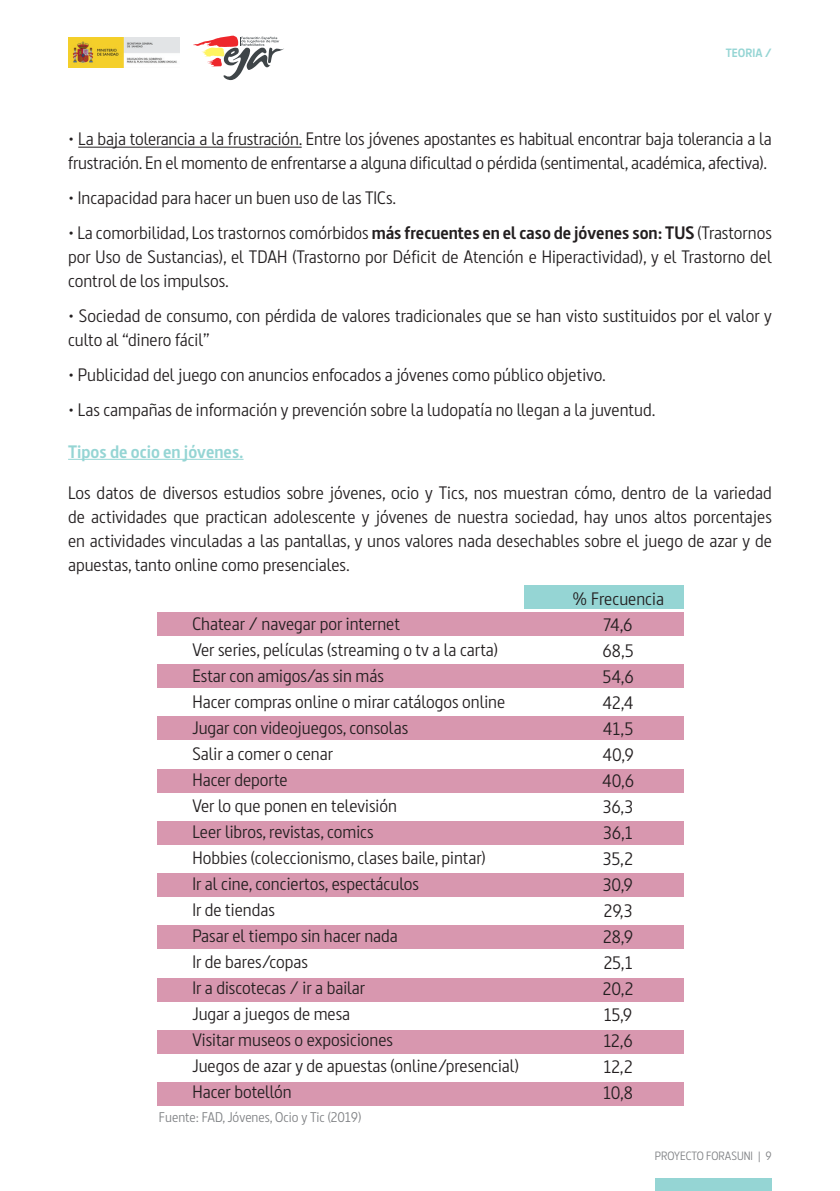
<style>
.page{position:relative;width:840px;height:1191px;background:#fff}
.page>*{position:absolute;margin:0;border:0;box-sizing:border-box;transform-origin:0 0}
.t1{font:18px/26px "Dsignes";color:#231f20}
.t2{font:700 18px "Dsignes";color:#95d5d4}
.t3{font:14px "Dsignes";color:#808285}
.t4{font:12px "Dsignes";color:#808285}
.t5{font:700 12px "Dsignes";color:#95d5d4}
.s1{font-weight:700}
</style>
<div class="page">
<div style="left:654px;top:1178px;width:117px;height:13px;background:#95d5d4"></div>
<svg style="left:193px;top:35px;width:91px;height:45px"></svg>
<img style="left:68px;top:38px;width:111px;height:30px">
<hr style="left:78px;top:147px;width:223px;height:1px;background:#231f20">
<hr style="left:68px;top:459px;width:175px;height:1px;background:#95d5d4">
<div style="left:156px;top:612px;width:527px;height:23px;background:#d897af"></div>
<div style="left:524px;top:585px;width:159px;height:24px;background:#95d5d4"></div>
<div style="left:156px;top:716px;width:527px;height:24px;background:#d897af"></div>
<div style="left:156px;top:821px;width:527px;height:23px;background:#d897af"></div>
<div style="left:156px;top:925px;width:527px;height:24px;background:#d897af"></div>
<div style="left:156px;top:1030px;width:527px;height:23px;background:#d897af"></div>
<div style="left:156px;top:664px;width:527px;height:24px;background:#d897af"></div>
<div style="left:156px;top:769px;width:527px;height:23px;background:#d897af"></div>
<div style="left:156px;top:873px;width:527px;height:23px;background:#d897af"></div>
<div style="left:156px;top:977px;width:527px;height:24px;background:#d897af"></div>
<div style="left:156px;top:1082px;width:527px;height:23px;background:#d897af"></div>
<p class="t5" style="left:725px;top:45px;width:48px">TEORIA /</p>
<p class="t1" style="left:68px;top:127px;width:704px;line-height:24px">• La baja tolerancia a la frustración. Entre los jóvenes apostantes es habitual encontrar baja tolerancia a la frustración. En el momento de enfrentarse a alguna dificultad o pérdida (sentimental, académica, afectiva).</p>
<p class="t1" style="left:68px;top:185px;width:329px">• Incapacidad para hacer un buen uso de las TICs.</p>
<p class="t1" style="left:68px;top:221px;width:705px;line-height:24px;text-align:justify">• La comorbilidad, Los trastornos comórbidos <span class="s1">más frecuentes en el caso de jóvenes son: TUS</span> (Trastornos por Uso de Sustancias), el TDAH (Trastorno por Déficit de Atención e Hiperactividad), y el Trastorno del control de los impulsos.</p>
<p class="t1" style="left:68px;top:304px;width:705px;line-height:24px">• Sociedad de consumo, con pérdida de valores tradicionales que se han visto sustituidos por el valor y culto al “dinero fácil”</p>
<p class="t1" style="left:68px;top:362px;width:539px">• Publicidad del juego con anuncios enfocados a jóvenes como público objetivo.</p>
<p class="t1" style="left:68px;top:397px;width:588px">• Las campañas de información y prevención sobre la ludopatía no llegan a la juventud.</p>
<p class="t2" style="left:68px;top:441px;width:177px">Tipos de ocio en jóvenes.</p>
<p class="t1" style="left:68px;top:480px;width:705px;line-height:24px;text-align:justify">Los datos de diversos estudios sobre jóvenes, ocio y Tics, nos muestran cómo, dentro de la variedad de actividades que practican adolescente y jóvenes de nuestra sociedad, hay unos altos porcentajes en actividades vinculadas a las pantallas, y unos valores nada desechables sobre el juego de azar y de apuestas, tanto online como presenciales.</p>
<p class="t1" style="left:192px;top:610px;width:327px">Chatear / navegar por internet<br>Ver series, películas (streaming o tv a la carta)<br>Estar con amigos/as sin más<br>Hacer compras online o mirar catálogos online<br>Jugar con videojuegos, consolas<br>Salir a comer o cenar<br>Hacer deporte<br>Ver lo que ponen en televisión<br>Leer libros, revistas, comics<br>Hobbies (coleccionismo, clases baile, pintar)<br>Ir al cine, conciertos, espectáculos<br>Ir de tiendas<br>Pasar el tiempo sin hacer nada<br>Ir de bares/copas<br>Ir a discotecas / ir a bailar<br>Jugar a juegos de mesa<br>Visitar museos o exposiciones<br>Juegos de azar y de apuestas (online/presencial)<br>Hacer botellón</p>
<p class="t3" style="left:159px;top:1109px;width:204px">Fuente: FAD, Jóvenes, Ocio y Tic (2019)</p>
<p class="t1" style="left:572px;top:585px;width:93px;text-align:center">% Frecuencia<br>74,6<br>68,5<br>54,6<br>42,4<br>41,5<br>40,9<br>40,6<br>36,3<br>36,1<br>35,2<br>30,9<br>29,3<br>28,9<br>25,1<br>20,2<br>15,9<br>12,6<br>12,2<br>10,8</p>
<p class="t4" style="left:654px;top:1149px;width:118px">PROYECTO FORASUNI | 9</p>
</div>
